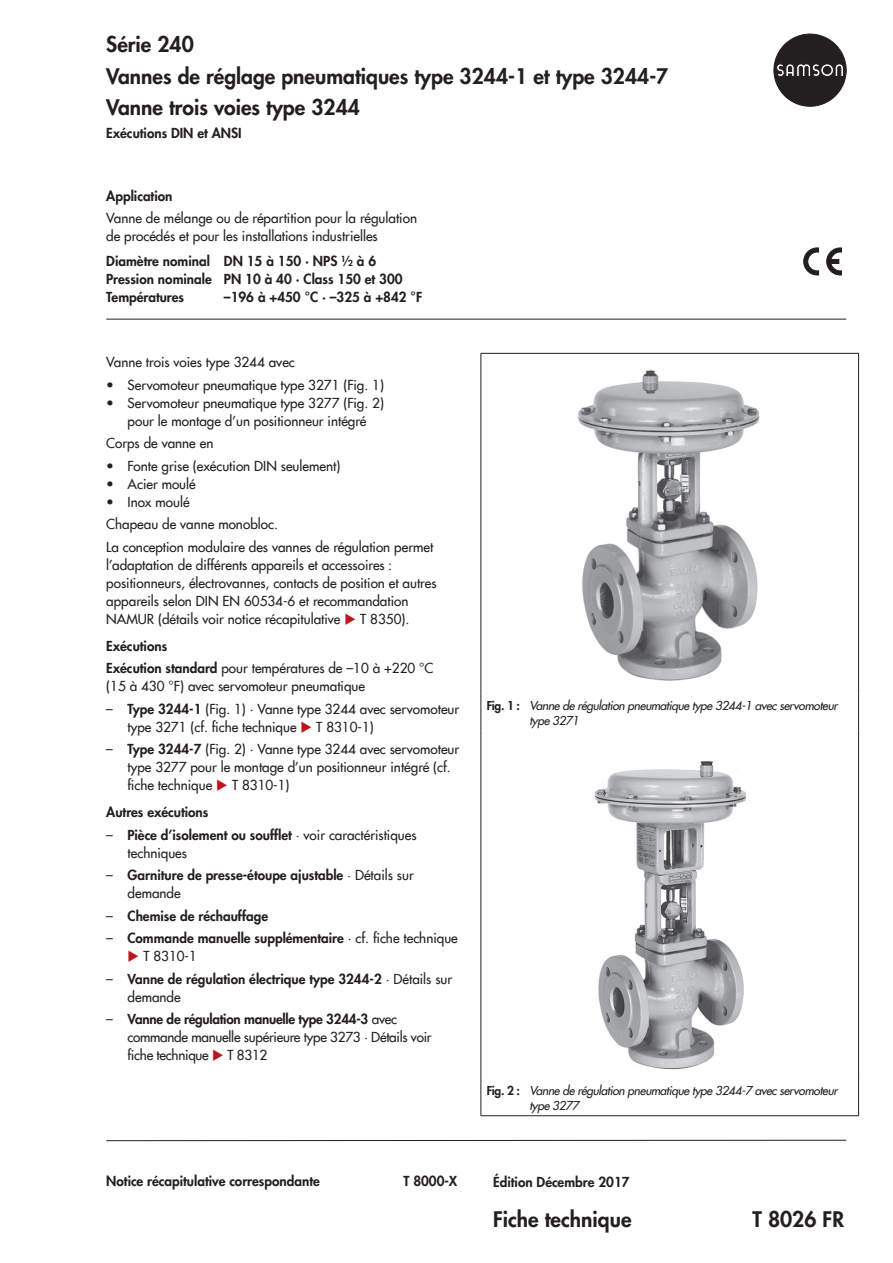
<style>
.page{position:relative;width:893px;height:1263px;background:#fff}
.page>*{position:absolute;margin:0;border:0;box-sizing:border-box;transform-origin:0 0}
.t1{font:800 21px/31.5px "Futura Com";color:#231f20}
.t2{font:500 13.5px/18px "Futura Com";color:#231f20}
.t3{font:800 13.5px/18px "Futura Com";color:#231f20}
.t4{font:500 13.5px/18px "Futura Com";letter-spacing:-.02em;color:#231f20}
.t5{font:italic 500 12px/15px "Futura Com";letter-spacing:-.03em;color:#231f20}
.s1{font-family:"Futura";font-weight:400}
.s2{color:#be151b}
.s3{font-weight:800}
.s4{font-weight:500}
.s5{font-weight:800;font-style:normal}
</style>
<div class="page">
<svg style="left:774px;top:34px;width:72px;height:72px"></svg>
<hr style="left:106px;top:319px;width:740px;height:1px;background:#231f20">
<svg style="left:106px;top:1139px;width:741px;height:2px"></svg>
<svg style="left:804px;top:248px;width:15px;height:27px"></svg>
<svg style="left:827px;top:248px;width:15px;height:27px"></svg>
<hr style="left:829px;top:259px;width:10px;height:4px;background:#231f20">
<hr style="left:480px;top:353px;width:379px;height:1px;background:#231f20">
<hr style="left:480px;top:354px;width:1px;height:340px;background:#231f20">
<hr style="left:858px;top:354px;width:1px;height:340px;background:#231f20">
<hr style="left:480px;top:694px;width:1px;height:36px;background:#231f20">
<hr style="left:858px;top:694px;width:1px;height:36px;background:#231f20">
<hr style="left:480px;top:730px;width:1px;height:349px;background:#231f20">
<hr style="left:858px;top:730px;width:1px;height:349px;background:#231f20">
<hr style="left:480px;top:1079px;width:1px;height:36px;background:#231f20">
<hr style="left:858px;top:1079px;width:1px;height:36px;background:#231f20">
<hr style="left:480px;top:1115px;width:379px;height:1px;background:#231f20">
<img style="left:578px;top:370px;width:182px;height:311px">
<img style="left:594px;top:761px;width:153px;height:309px">
<h1 class="t1" style="left:106px;top:28px;width:564px">Série 240<br>Vannes de réglage pneumatiques type 3244-1 et type 3244-7<br>Vanne trois voies type 3244</h1>
<p class="t3" style="left:106px;top:123px;width:137px">Exécutions DIN et ANSI</p>
<p class="t3" style="left:106px;top:186px;width:68px">Application</p>
<p class="t2" style="left:106px;top:208px;width:312px">Vanne de mélange ou de répartition pour la régulation de procédés et pour les installations industrielles</p>
<p class="t3" style="left:106px;top:251px;width:298px">Diamètre nominal DN 15 à 150 · NPS ½ à 6<br>Pression nominale PN 10 à 40 · Class 150 et 300<br>Températures</p>
<p class="t3" style="left:224px;top:287px;width:200px">–196 à +450 °C · –325 à +842 °F</p>
<p class="t2" style="left:106px;top:352px;width:190px">Vanne trois voies type 3244 avec</p>
<p class="t2" style="left:106px;top:375px;width:279px"><span class="s1">•</span> Servomoteur pneumatique type 3271 (Fig. 1)</p>
<p class="t2" style="left:106px;top:393px;width:279px;text-align:center"><span class="s1">•</span> Servomoteur pneumatique type 3277 (Fig. 2) pour le montage d’un positionneur intégré</p>
<p class="t2" style="left:106px;top:433px;width:109px">Corps de vanne en</p>
<p class="t2" style="left:106px;top:456px;width:236px"><span class="s1">•</span> Fonte grise (exécution DIN seulement)</p>
<p class="t2" style="left:106px;top:474px;width:91px"><span class="s1">•</span> Acier moulé</p>
<p class="t2" style="left:106px;top:490px;width:329px;line-height:22.5px"><span class="s1">•</span> Inox moulé<br>Chapeau de vanne monobloc.<br>La conception modulaire des vannes de régulation permet</p>
<p class="t2" style="left:106px;top:555px;width:332px">l’adaptation de différents appareils et accessoires : positionneurs, électrovannes, contacts de position et autres appareils selon DIN EN 60534-6 et recommandation NAMUR (détails voir notice récapitulative <span class="s2">◆</span> T 8350).</p>
<p class="t2" style="left:106px;top:634px;width:329px;line-height:22.5px"><span class="s3">Exécutions<br>Exécution standard</span> pour températures de –10 à +220 °C</p>
<p class="t2" style="left:106px;top:676px;width:260px">(15 à 430 °F) avec servomoteur pneumatique</p>
<p class="t2" style="left:128px;top:699px;width:333px;text-indent:-21px"><span class="s1">–</span> <span class="s3">Type 3244-1</span> (Fig. 1) · Vanne type 3244 avec servomoteur type 3271 (cf. fiche technique <span class="s2">◆</span> T 8310-1)</p>
<p class="t2" style="left:128px;top:739px;width:333px;text-indent:-21px"><span class="s1">–</span> <span class="s3">Type 3244-7</span> (Fig. 2) · Vanne type 3244 avec servomoteur type 3277 pour le montage d’un positionneur intégré (cf. fiche technique <span class="s2">◆</span> T 8310-1)</p>
<p class="t3" style="left:106px;top:802px;width:104px">Autres exécutions</p>
<p class="t2" style="left:128px;top:825px;width:290px;text-indent:-21px"><span class="s1">–</span> <span class="s3">Pièce d’isolement ou soufflet</span> · voir caractéristiques techniques</p>
<p class="t3" style="left:128px;top:866px;width:288px;text-indent:-21px"><span class="s1">–</span> Garniture de presse-étoupe ajustable <span class="s4">· Détails sur demande</span></p>
<p class="t3" style="left:106px;top:906px;width:163px"><span class="s1">–</span> Chemise de réchauffage</p>
<p class="t3" style="left:106px;top:929px;width:353px"><span class="s1">–</span> Commande manuelle supplémentaire <span class="s4">· cf. fiche technique</span></p>
<p class="t2" style="left:128px;top:946px;width:71px"><span class="s2">◆</span> T 8310‑1</p>
<p class="t3" style="left:128px;top:969px;width:326px;text-indent:-21px"><span class="s1">–</span> Vanne de régulation électrique type 3244-2 <span class="s4">· Détails sur demande</span></p>
<p class="t4" style="left:128px;top:1009px;width:306px;text-indent:-21px"><span class="s1">–</span> <span class="s3">Vanne de régulation manuelle type 3244-3</span> avec commande manuelle supérieure type 3273 · Détails voir fiche technique <span class="s2">◆</span> T 8312</p>
<p class="t5" style="left:529px;top:697px;width:310px;text-indent:-43px"><span class="s5">Fig. 1 :</span> Vanne de régulation pneumatique type 3244-1 avec servomoteur type 3271</p>
<p class="t5" style="left:529px;top:1082px;width:310px;text-indent:-43px"><span class="s5">Fig. 2 :</span> Vanne de régulation pneumatique type 3244-7 avec servomoteur type 3277</p>
<p class="t3" style="left:106px;top:1172px;width:215px">Notice récapitulative correspondante</p>
<p class="t3" style="left:403px;top:1172px;width:55px">T 8000-X</p>
<p class="t3" style="left:493px;top:1172px;width:138px">Édition Décembre 2017</p>
<h1 class="t1" style="left:493px;top:1203px;width:140px">Fiche technique</h1>
<h1 class="t1" style="left:752px;top:1203px;width:93px">T 8026 FR</h1>
</div>
